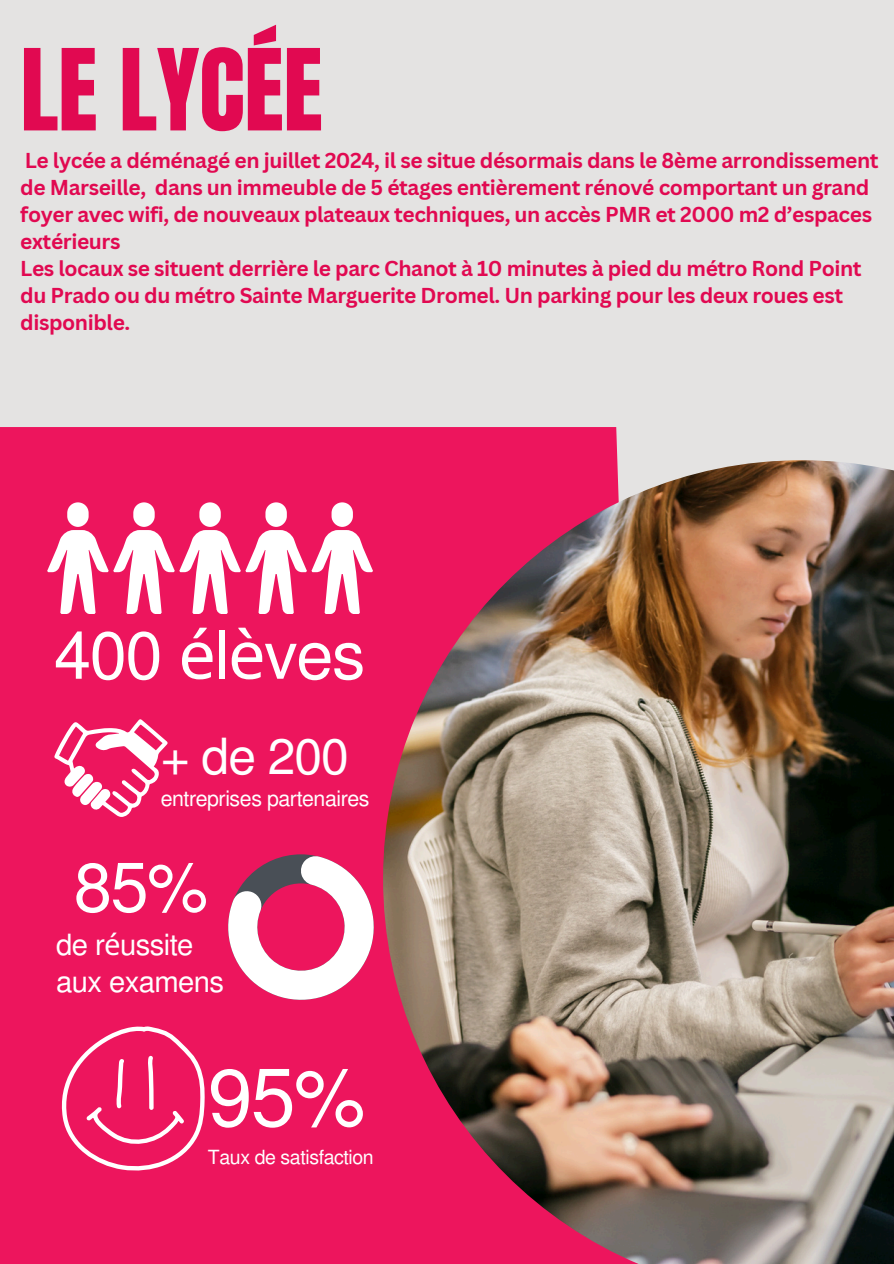
<style>
.page{position:relative;width:894px;height:1264px;background:#fff}
.page>*{position:absolute;margin:0;border:0;box-sizing:border-box;transform-origin:0 0}
.t1{font:96px "Anton";letter-spacing:-.005em;color:#e10951}
.t2{font:80.25px "Mukti";color:#fff}
.t3{font:68.4px "Mukti";color:#fff}
.t4{font:66.6px "Mukti";letter-spacing:-.02em;color:#fff}
.t5{font:49.8px "Mukti";color:#fff}
.t6{font:29.25px/36.6px "Mukti";letter-spacing:-.02em;color:#fff}
.t7{font:21.3px "Mukti";letter-spacing:-.02em;color:#fff}
.t8{font:700 21px/27px "Canva Sans";letter-spacing:-.02em;color:#e10951}
.t9{font:19.5px "Mukti";letter-spacing:-.02em;color:#fff}
.s1{font-family:"Noto Sans"}
</style>
<div class="page">
<div style="left:0;top:0;width:893px;height:1263px;background:#e4e3e2"></div>
<div style="left:0;top:427px;width:618px;height:836px;background:#ed155d"></div>
<img style="left:383px;top:460px;width:510px;height:803px">
<svg style="left:47px;top:502px;width:326px;height:112px;background:#f478a1"></svg>
<svg style="left:228px;top:854px;width:145px;height:145px;background:#e57b9f"></svg>
<svg style="left:54px;top:719px;width:114px;height:97px;background:#f25d8f"></svg>
<svg style="left:57px;top:1025px;width:148px;height:148px;background:#ef3472"></svg>
<p class="t1" style="left:20px;top:21px;width:304px">LE LYCÉE</p>
<p class="t8" style="left:20px;top:146px;width:859px">Le lycée a déménagé en juillet 2024, il se situe désormais dans le 8ème arrondissement de Marseille, dans un immeuble de 5 étages entièrement rénové comportant un grand foyer avec wifi, de nouveaux plateaux techniques, un accès PMR et 2000 m2 d’espaces extérieurs</p>
<p class="t8" style="left:20px;top:254px;width:842px">Les locaux se situent derrière le parc Chanot à 10 minutes à pied du métro Rond Point du Prado ou du métro Sainte Marguerite Dromel. Un parking pour les deux roues est disponible.</p>
<h2 class="t4" style="left:54px;top:608px;width:313px">400 <span class="s1">é</span>l<span class="s1">è</span>ves</h2>
<p class="t5" style="left:161px;top:721px;width:190px">+ de 200</p>
<p class="t7" style="left:161px;top:783px;width:210px">entreprises partenaires</p>
<p class="t3" style="left:74px;top:839px;width:135px">85%</p>
<p class="t6" style="left:56px;top:925px;width:169px">de r<span class="s1">é</span>ussite aux examens</p>
<h3 class="t2" style="left:208px;top:1040px;width:159px">95%</h3>
<p class="t9" style="left:208px;top:1143px;width:167px">Taux de satisfaction</p>
</div>
